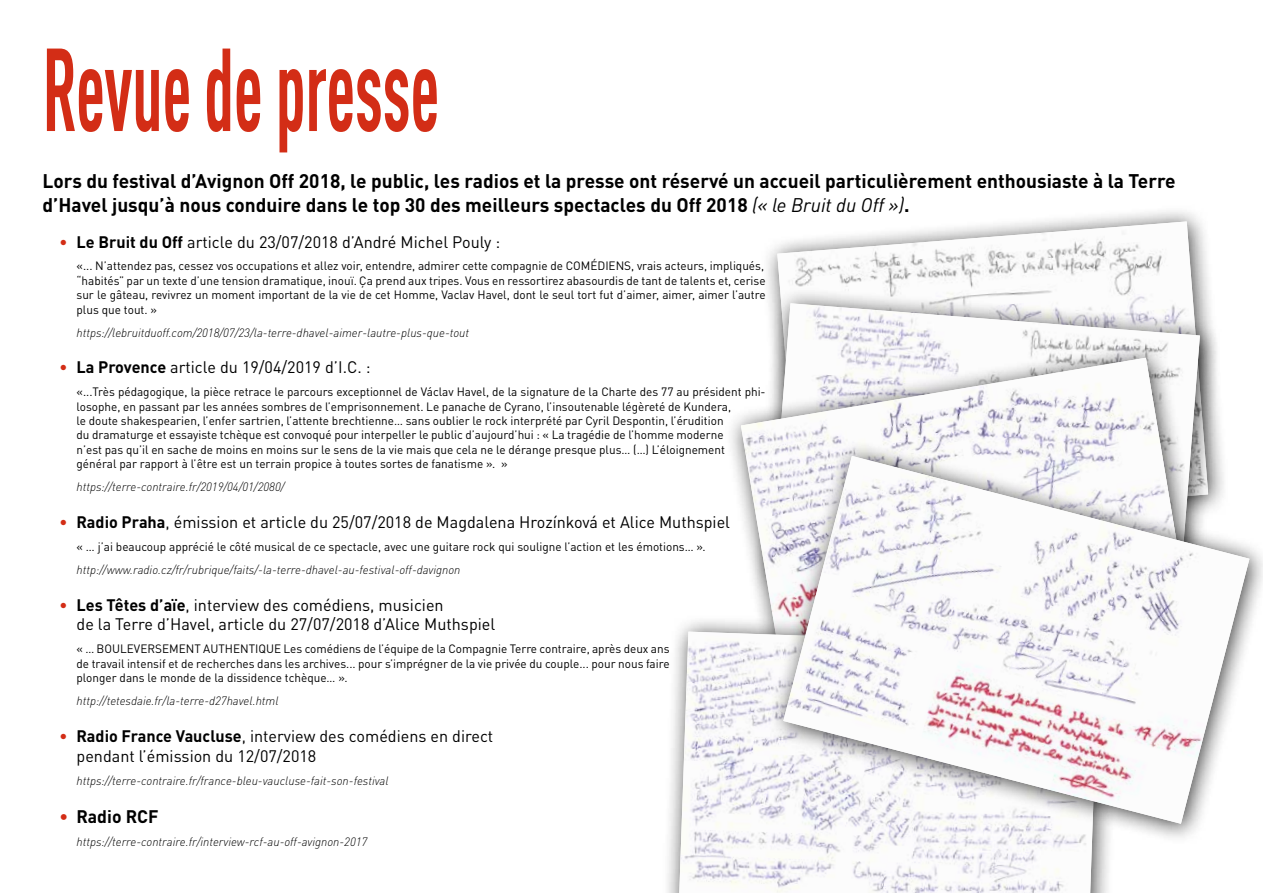
<style>
.page{position:relative;width:1263px;height:893px;background:#fff}
.page>*{position:absolute;margin:0;border:0;box-sizing:border-box;transform-origin:0 0}
.t1{font:700 condensed 115.8px "DIN Pro";color:#d32d16;scale:.63 1}
.t2{font:700 19.5px/23.4px "DIN Pro";color:#000}
.t3{font:700 18px "DIN Pro";color:#000}
.t4{font:16.5px/19.8px "DIN Pro";color:#000}
.t5{font:12px/14.4px "DIN Pro";color:#000}
.t6{font:italic 300 12px "DIN Pro";color:#000}
.s1{font-weight:400;font-style:italic}
.s2{font-weight:700;color:#d32d16}
.s3{font-weight:700}
.s4{color:#d32d16}
</style>
<div class="page">
<div style="left:760px;top:205px;width:470px;height:344px;background:#000;opacity:.75"></div>
<img style="left:777px;top:221px;width:431px;height:66px">
<div style="left:752px;top:287px;width:470px;height:344px;background:#000;opacity:.75"></div>
<img style="left:769px;top:303px;width:431px;height:39px">
<div style="left:725px;top:342px;width:487px;height:375px;background:#000;opacity:.75"></div>
<img style="left:741px;top:358px;width:450px;height:256px">
<div style="left:661px;top:614px;width:460px;height:279px;background:#000;opacity:.75"></div>
<img style="left:679px;top:632px;width:420px;height:261px">
<div style="left:767px;top:440px;width:496px;height:405px;background:#000;opacity:.75"></div>
<img style="left:783px;top:456px;width:466px;height:368px">
<h1 class="t1" style="left:43px;top:2px;width:631px">Revue de presse</h1>
<h2 class="t2" style="left:43px;top:167px;width:1135px">Lors du festival d’Avignon Off 2018, le public, les radios et la presse ont réservé un accueil particulièrement enthousiaste à la Terre d’Havel jusqu’à nous conduire dans le top 30 des meilleurs spectacles du Off 2018 <span class="s1">(« le Bruit du Off »)</span>.</h2>
<h3 class="t4" style="left:60px;top:230px;width:442px"><span class="s2">•</span> <span class="s3">Le Bruit du Off</span> article du 23/07/2018 d’André Michel Pouly :</h3>
<p class="t5" style="left:77px;top:258px;width:691px">«... N’attendez pas, cessez vos occupations et allez voir, entendre, admirer cette compagnie de COMÉDIENS, vrais acteurs, impliqués, “habités” par un texte d’une tension dramatique, inouï. Ça prend aux tripes. Vous en ressortirez abasourdis de tant de talents et, cerise sur le gâteau, revivrez un moment important de la vie de cet Homme, Vaclav Havel, dont le seul tort fut d’aimer, aimer, aimer l’autre plus que tout. »</p>
<p class="t6" style="left:77px;top:323px;width:394px">https://lebruitduoff.com/2018/07/23/la-terre-dhavel-aimer-lautre-plus-que-tout</p>
<h3 class="t4" style="left:60px;top:356px;width:312px"><span class="s2">•</span> <span class="s3">La Provence</span> article du 19/04/2019 d’I.C. :</h3>
<p class="t5" style="left:77px;top:384px;width:690px">«...Très pédagogique, la pièce retrace le parcours exceptionnel de Václav Havel, de la signature de la Charte des 77 au président phi&shy;losophe, en passant par les années sombres de l’emprisonnement. Le panache de Cyrano, l’insoutenable légèreté de Kundera,<br>le doute shakespearien, l’enfer sartrien, l’attente brechtienne… sans oublier le rock interprété par Cyril Despontin, l’érudition<br>du dramaturge et essayiste tchèque est convoqué pour interpeller le public d’aujourd’hui : « La tragédie de l’homme moderne<br>n’est pas qu’il en sache de moins en moins sur le sens de la vie mais que cela ne le dérange presque plus… (…) L’éloignement général par rapport à l’être est un terrain propice à toutes sortes de fanatisme ». »</p>
<p class="t6" style="left:77px;top:478px;width:209px">https://terre-contraire.fr/2019/04/01/2080/</p>
<h3 class="t4" style="left:60px;top:510px;width:672px"><span class="s2">•</span> <span class="s3">Radio Praha</span>, émission et article du 25/07/2018 de Magdalena Hrozínková et Alice Muthspiel</h3>
<p class="t5" style="left:77px;top:538px;width:631px">« … j’ai beaucoup apprécié le côté musical de ce spectacle, avec une guitare rock qui souligne l’action et les émotions… ».</p>
<p class="t6" style="left:77px;top:560px;width:385px">http://www.radio.cz/fr/rubrique/faits/-la-terre-dhavel-au-festival-off-davignon</p>
<h3 class="t4" style="left:77px;top:593px;width:420px;text-indent:-17px"><span class="s2">•</span> <span class="s3">Les Têtes d’aïe</span>, interview des comédiens, musicien<br>de la Terre d’Havel, article du 27/07/2018 d’Alice Muthspiel</h3>
<p class="t5" style="left:77px;top:641px;width:594px;text-align:justify">« … BOULEVERSEMENT AUTHENTIQUE Les comédiens de l’équipe de la Compagnie Terre contraire, après deux ans de travail intensif et de recherches dans les archives... pour s’imprégner de la vie privée du couple... pour nous faire plonger dans le monde de la dissidence tchèque… ».</p>
<p class="t6" style="left:77px;top:691px;width:204px">http://tetesdaie.fr/la-terre-d27havel.html</p>
<h3 class="t4" style="left:77px;top:724px;width:418px;text-indent:-17px"><span class="s2">•</span> <span class="s3">Radio France Vaucluse</span>, interview des comédiens en direct pendant l’émission du 12/07/2018</h3>
<p class="t6" style="left:77px;top:771px;width:314px">https://terre-contraire.fr/france-bleu-vaucluse-fait-son-festival</p>
<h3 class="t3" style="left:60px;top:802px;width:101px"><span class="s4">•</span> Radio RCF</h3>
<p class="t6" style="left:77px;top:832px;width:292px">https://terre-contraire.fr/interview-rcf-au-off-avignon-2017</p>
</div>
